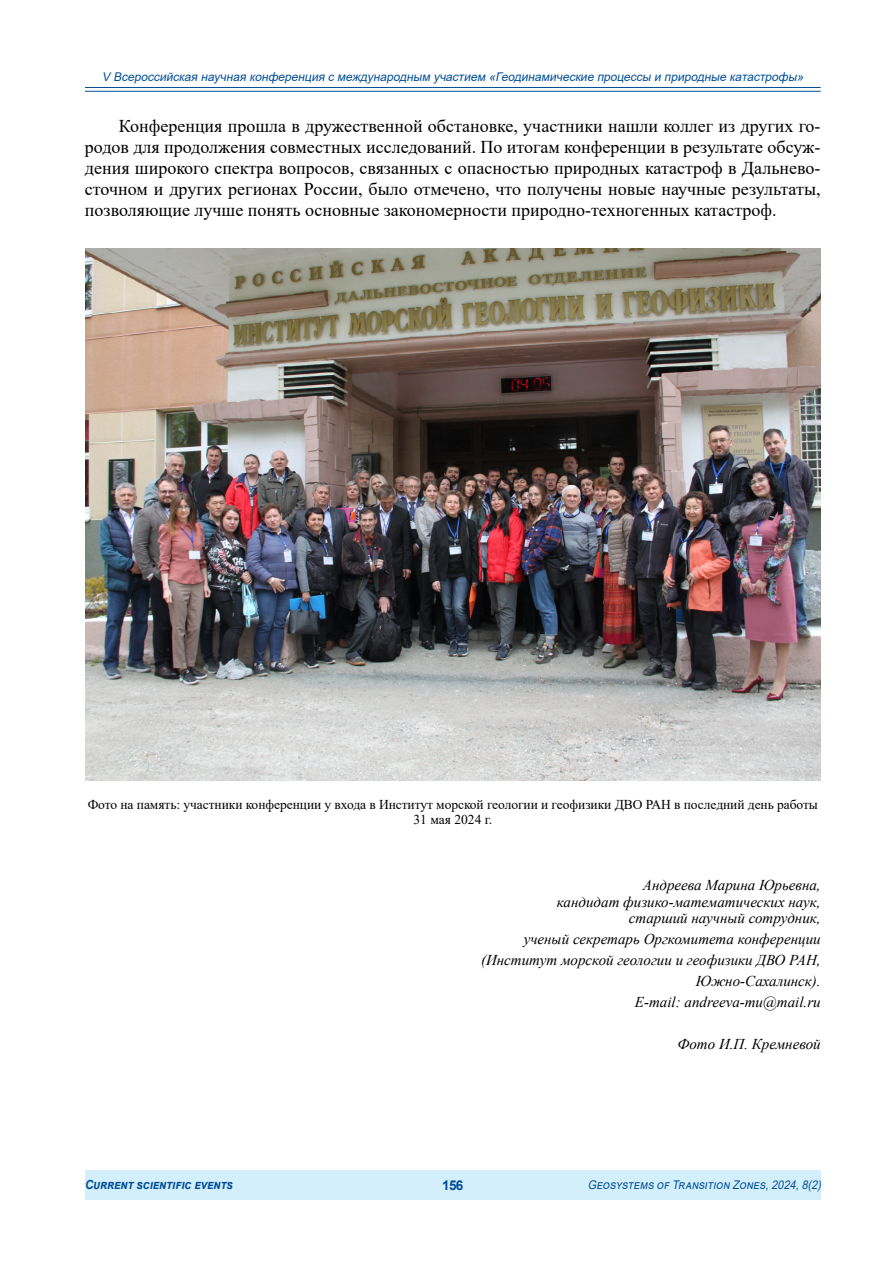
<style>
.page{position:relative;width:893px;height:1263px;background:#fff}
.page>*{position:absolute;margin:0;border:0;box-sizing:border-box;transform-origin:0 0}
.t1{font:18px/21px "Times New Roman";color:#000;text-align:justify}
.t2{font:italic 15px/21px "Times New Roman";color:#000;text-align:right}
.t3{font:13.5px/15px "Times New Roman";letter-spacing:-.005em;color:#000;text-align:center}
.t4{font:700 13.5px "Arial";color:#004e98}
.t5{font:italic 700 12.6px "Arial";letter-spacing:-.005em;color:#004e98;scale:.9 1}
.t6{font:italic 12px "Arial";color:#004e98}
.t7{font:italic 12px "Arial";color:#004e98;scale:.9 1}
</style>
<div class="page">
<div style="left:85px;top:1170px;width:736px;height:30px;background:#d4effc"></div>
<hr style="left:85px;top:87px;width:736px;height:1px;background:#004e98">
<hr style="left:85px;top:91px;width:736px;height:1px;background:#004e98">
<img style="left:85px;top:249px;width:736px;height:531px">
<p class="t6" style="left:102px;top:69px;width:706px">V Всероссийская научная конференция с международным участием «Геодинамические процессы и природные катастрофы»</p>
<p class="t1" style="left:85px;top:114px;width:737px;text-indent:34px">Конференция прошла в дружественной обстановке, участники нашли коллег из других го&shy;родов для продолжения совместных исследований. По итогам конференции в результате обсуж&shy;дения широкого спектра вопросов, связанных с опасностью природных катастроф в Дальнево&shy;сточном и других регионах России, было отмечено, что получены новые научные результаты, позволяющие лучше понять основные закономерности природно-техногенных катастроф.</p>
<p class="t3" style="left:88px;top:796px;width:732px">Фото на память: участники конференции у входа в Институт морской геологии и геофизики ДВО РАН в последний день работы<br>31 мая 2024 г.</p>
<p class="t2" style="left:557px;top:876px;width:265px;line-height:16.5px">Андреева Марина Юрьевна,<br>кандидат физико-математических наук, старший научный сотрудник,</p>
<p class="t2" style="left:481px;top:928px;width:341px">ученый секретарь Оргкомитета конференции (Институт морской геологии и геофизики ДВО РАН, Южно-Сахалинск).<br>E-mail: andreeva-mu@mail.ru</p>
<p class="t2" style="left:677px;top:1033px;width:145px">Фото И.П. Кремневой</p>
<p class="t5" style="left:85px;top:1176px;width:166px">Current scientific events</p>
<p class="t4" style="left:442px;top:1175px;width:23px">156</p>
<p class="t7" style="left:588px;top:1176px;width:263px">Geosystems of Transition Zones,2024,8(2)</p>
</div>
